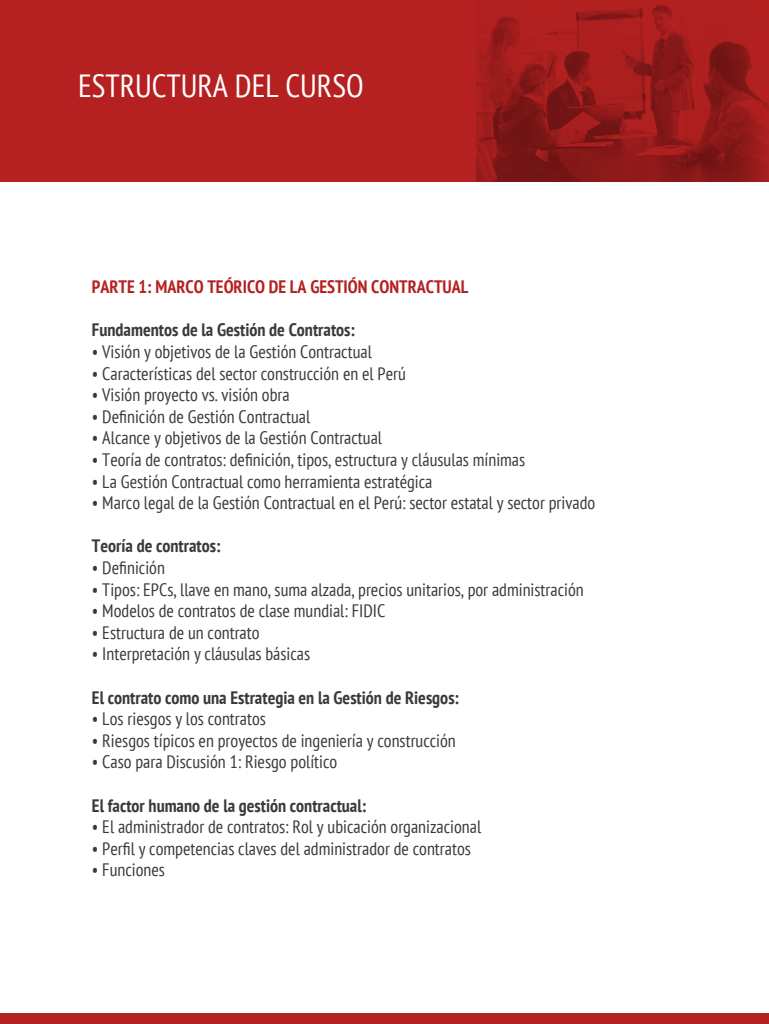
<style>
.page{position:relative;width:769px;height:1024px;background:#fff}
.page>*{position:absolute;margin:0;border:0;box-sizing:border-box;transform-origin:0 0}
.t1{font:condensed 32px "PT Sans";color:#fff}
.t2{font:condensed 18px "PT Sans";color:#3a3a39}
.t3{font:700 condensed 18px "PT Sans";color:#3a3a39}
.t4{font:700 condensed 18px "PT Sans";color:#b52121}
</style>
<div class="page">
<svg style="left:0;top:0;width:768px;height:181px;background:#aa1e1e"></svg>
<div style="left:0;top:1013px;width:768px;height:11px;background:#b52121"></div>
<h1 class="t1" style="left:78px;top:65px;width:287px">ESTRUCTURA DEL CURSO</h1>
<p class="t4" style="left:92px;top:275px;width:378px">PARTE 1: MARCO TEÓRICO DE LA GESTIÓN CONTRACTUAL</p>
<p class="t3" style="left:92px;top:318px;width:264px">Fundamentos de la Gestión de Contratos:</p>
<p class="t2" style="left:92px;top:340px;width:281px">• Visión y objetivos de la Gestión Contractual</p>
<p class="t2" style="left:92px;top:362px;width:315px">• Características del sector construcción en el Perú</p>
<p class="t2" style="left:92px;top:383px;width:199px">• Visión proyecto vs. visión obra</p>
<p class="t2" style="left:92px;top:405px;width:220px">• Definición de Gestión Contractual</p>
<p class="t2" style="left:92px;top:427px;width:291px">• Alcance y objetivos de la Gestión Contractual</p>
<p class="t2" style="left:92px;top:448px;width:434px">• Teoría de contratos: definición, tipos, estructura y cláusulas mínimas</p>
<p class="t2" style="left:92px;top:470px;width:342px">• La Gestión Contractual como herramienta estratégica</p>
<p class="t2" style="left:92px;top:491px;width:504px">• Marco legal de la Gestión Contractual en el Perú: sector estatal y sector privado</p>
<p class="t3" style="left:92px;top:534px;width:130px">Teoría de contratos:</p>
<p class="t2" style="left:92px;top:556px;width:74px">• Definición</p>
<p class="t2" style="left:92px;top:578px;width:493px">• Tipos: EPCs, llave en mano, suma alzada, precios unitarios, por administración</p>
<p class="t2" style="left:92px;top:599px;width:294px">• Modelos de contratos de clase mundial: FIDIC</p>
<p class="t2" style="left:92px;top:621px;width:169px">• Estructura de un contrato</p>
<p class="t2" style="left:92px;top:643px;width:219px">• Interpretación y cláusulas básicas</p>
<p class="t3" style="left:92px;top:685px;width:368px">El contrato como una Estrategia en la Gestión de Riesgos:</p>
<p class="t2" style="left:92px;top:707px;width:175px">• Los riesgos y los contratos</p>
<p class="t2" style="left:92px;top:729px;width:365px">• Riesgos típicos en proyectos de ingeniería y construcción</p>
<p class="t2" style="left:92px;top:751px;width:247px">• Caso para Discusión 1: Riesgo político</p>
<p class="t3" style="left:92px;top:793px;width:275px">El factor humano de la gestión contractual:</p>
<p class="t2" style="left:92px;top:815px;width:390px">• El administrador de contratos: Rol y ubicación organizacional</p>
<p class="t2" style="left:92px;top:837px;width:380px">• Perfil y competencias claves del administrador de contratos</p>
<p class="t2" style="left:92px;top:859px;width:75px">• Funciones</p>
</div>
